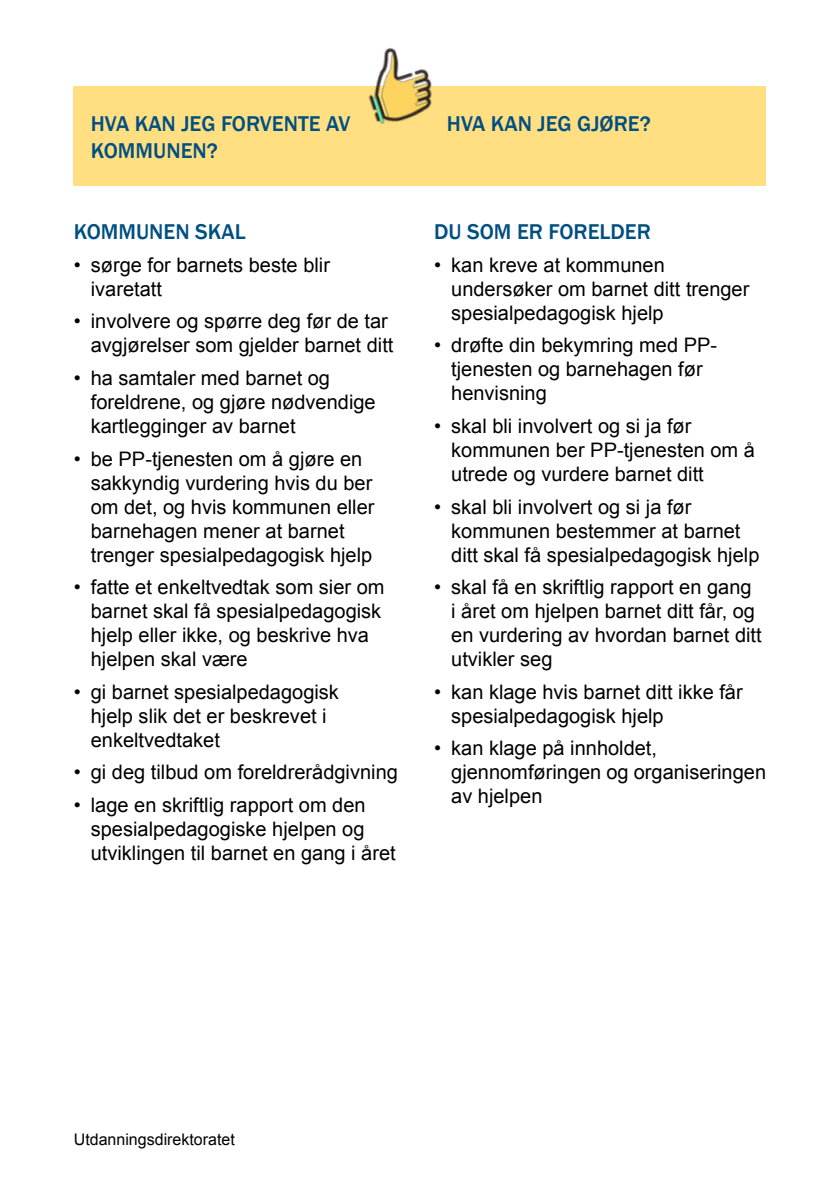
<style>
.page{position:relative;width:840px;height:1191px;background:#fff}
.page>*{position:absolute;margin:0;border:0;box-sizing:border-box;transform-origin:0 0}
.Mellomtittel_H2{font:500 22px/26.4px "Franklin Gothic";color:#004f82}
.brød_bullet_P{font:20px/24px "Arial";color:#000}
.t1{font:16px "Arial";color:#000}
</style>
<div class="page">
<div style="left:74px;top:86px;width:691px;height:99px;background:#ffdf81"></div>
<img style="left:368px;top:47px;width:64px;height:77px">
<h2 class="Mellomtittel_H2" style="left:91px;top:111px;width:261px">HVA KAN JEG FORVENTE AV<br>KOMMUNEN?</h2>
<h2 class="Mellomtittel_H2" style="left:74px;top:219px;width:173px">KOMMUNEN SKAL</h2>
<p class="brød_bullet_P" style="left:91px;top:253px;width:240px;text-indent:-17px">• sørge for barnets beste blir ivaretatt</p>
<p class="brød_bullet_P" style="left:74px;top:310px;width:321px;text-align:right">• involvere og spørre deg før de tar avgjørelser som gjelder barnet ditt</p>
<p class="brød_bullet_P" style="left:91px;top:366px;width:286px;text-indent:-17px">• ha samtaler med barnet og foreldrene, og gjøre nødvendige kartlegginger av barnet</p>
<p class="brød_bullet_P" style="left:91px;top:447px;width:285px;text-indent:-17px">• be PP-tjenesten om å gjøre en sakkyndig vurdering hvis du ber om det, og hvis kommunen eller barnehagen mener at barnet trenger spesialpedagogisk hjelp</p>
<p class="brød_bullet_P" style="left:91px;top:575px;width:295px;text-indent:-17px">• fatte et enkeltvedtak som sier om barnet skal få spesialpedagogisk hjelp eller ikke, og beskrive hva hjelpen skal være</p>
<p class="brød_bullet_P" style="left:91px;top:680px;width:249px;text-indent:-17px">• gi barnet spesialpedagogisk hjelp slik det er beskrevet i enkeltvedtaket</p>
<p class="brød_bullet_P" style="left:74px;top:760px;width:325px">• gi deg tilbud om foreldrerådgivning</p>
<p class="brød_bullet_P" style="left:91px;top:793px;width:306px;text-indent:-17px">• lage en skriftlig rapport om den spesialpedagogiske hjelpen og utviklingen til barnet en gang i året</p>
<h2 class="Mellomtittel_H2" style="left:446px;top:111px;width:205px">HVA KAN JEG GJØRE?</h2>
<h2 class="Mellomtittel_H2" style="left:434px;top:219px;width:218px">DU SOM ER FORELDER</h2>
<p class="brød_bullet_P" style="left:451px;top:253px;width:299px;text-indent:-17px">• kan kreve at kommunen undersøker om barnet ditt trenger spesialpedagogisk hjelp</p>
<p class="brød_bullet_P" style="left:451px;top:334px;width:267px;text-indent:-17px">• drøfte din bekymring med PP&shy;tjenesten og barnehagen før henvisning</p>
<p class="brød_bullet_P" style="left:451px;top:414px;width:305px;text-indent:-17px">• skal bli involvert og si ja før kommunen ber PP-tjenesten om å utrede og vurdere barnet ditt</p>
<p class="brød_bullet_P" style="left:451px;top:495px;width:309px;text-indent:-17px">• skal bli involvert og si ja før kommunen bestemmer at barnet ditt skal få spesialpedagogisk hjelp</p>
<p class="brød_bullet_P" style="left:451px;top:575px;width:312px;text-indent:-17px">• skal få en skriftlig rapport en gang<br>i året om hjelpen barnet ditt får, og en vurdering av hvordan barnet ditt utvikler seg</p>
<p class="brød_bullet_P" style="left:451px;top:680px;width:293px;text-indent:-17px">• kan klage hvis barnet ditt ikke får spesialpedagogisk hjelp</p>
<p class="brød_bullet_P" style="left:451px;top:736px;width:316px;text-indent:-17px">• kan klage på innholdet, gjennomføringen og organiseringen av hjelpen</p>
<p class="t1" style="left:74px;top:1128px;width:162px">Utdanningsdirektoratet</p>
</div>
